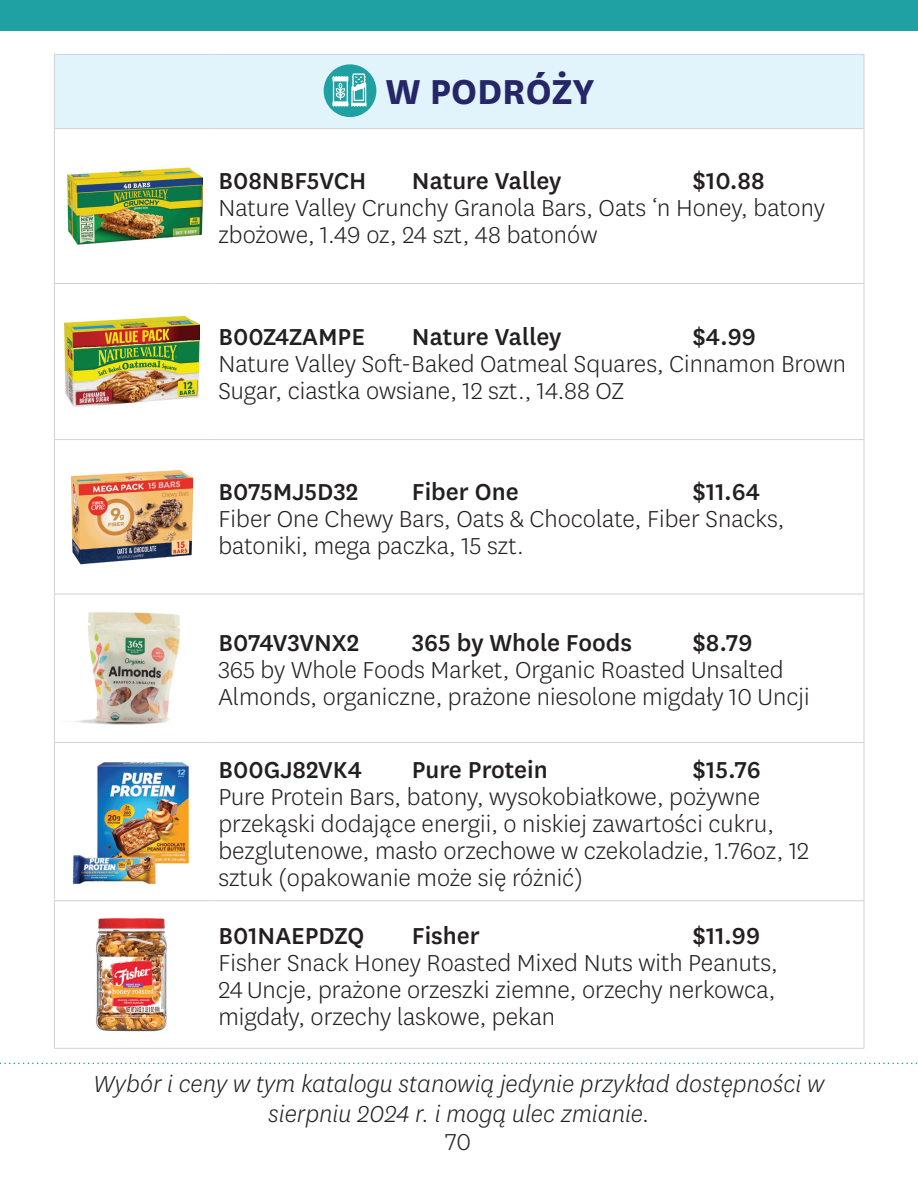
<style>
.page{position:relative;width:918px;height:1188px;background:#fff}
.page>*{position:absolute;margin:0;border:0;box-sizing:border-box;transform-origin:0 0}
.t1{font:700 40.5px "Centene Sans";color:#252568}
.t2{font:300 27px/27px "Centene Sans";color:#231f20}
.t3{font:500 27px "Centene Sans";color:#231f20}
.t4{font:italic 300 27px/30px "Centene Sans";color:#231f20;text-align:center}
</style>
<div class="page">
<div style="left:0;top:0;width:918px;height:31px;background:#1fa0a3"></div>
<svg style="left:0;top:1063px;width:918px;height:1px"></svg>
<div style="left:54px;top:54px;width:810px;height:75px;background:#e1f4fc"></div>
<hr style="left:864px;top:55px;width:1px;height:73px;background:#d1d2d4">
<hr style="left:54px;top:54px;width:158px;height:1px;background:#d1d2d4">
<hr style="left:54px;top:55px;width:1px;height:73px;background:#d1d2d4">
<hr style="left:212px;top:54px;width:652px;height:1px;background:#d1d2d4">
<hr style="left:54px;top:128px;width:158px;height:1px;background:#d1d2d4">
<hr style="left:54px;top:129px;width:1px;height:154px;background:#d1d2d4">
<hr style="left:212px;top:128px;width:652px;height:1px;background:#d1d2d4">
<hr style="left:864px;top:129px;width:1px;height:154px;background:#d1d2d4">
<hr style="left:54px;top:283px;width:158px;height:1px;background:#d1d2d4">
<hr style="left:54px;top:284px;width:1px;height:155px;background:#d1d2d4">
<hr style="left:212px;top:283px;width:652px;height:1px;background:#d1d2d4">
<hr style="left:864px;top:284px;width:1px;height:155px;background:#d1d2d4">
<hr style="left:54px;top:439px;width:158px;height:1px;background:#d1d2d4">
<hr style="left:54px;top:440px;width:1px;height:154px;background:#d1d2d4">
<hr style="left:212px;top:439px;width:652px;height:1px;background:#d1d2d4">
<hr style="left:864px;top:440px;width:1px;height:154px;background:#d1d2d4">
<hr style="left:54px;top:594px;width:158px;height:1px;background:#d1d2d4">
<hr style="left:54px;top:594px;width:1px;height:148px;background:#d1d2d4">
<hr style="left:212px;top:594px;width:652px;height:1px;background:#d1d2d4">
<hr style="left:864px;top:594px;width:1px;height:148px;background:#d1d2d4">
<hr style="left:54px;top:742px;width:158px;height:1px;background:#d1d2d4">
<hr style="left:54px;top:743px;width:1px;height:157px;background:#d1d2d4">
<hr style="left:212px;top:742px;width:652px;height:1px;background:#d1d2d4">
<hr style="left:864px;top:743px;width:1px;height:157px;background:#d1d2d4">
<hr style="left:54px;top:900px;width:158px;height:1px;background:#d1d2d4">
<hr style="left:54px;top:901px;width:1px;height:147px;background:#d1d2d4">
<hr style="left:212px;top:900px;width:652px;height:1px;background:#d1d2d4">
<hr style="left:864px;top:901px;width:1px;height:147px;background:#d1d2d4">
<hr style="left:54px;top:1048px;width:158px;height:1px;background:#d1d2d4">
<hr style="left:212px;top:1048px;width:652px;height:1px;background:#d1d2d4">
<div style="left:324px;top:64px;width:52px;height:53px;background:#1fa0a3;border-radius:50%"></div>
<svg style="left:332px;top:73px;width:35px;height:34px"></svg>
<img style="left:68px;top:167px;width:134px;height:78px">
<img style="left:64px;top:315px;width:136px;height:93px">
<img style="left:71px;top:470px;width:122px;height:95px">
<img style="left:72px;top:612px;width:108px;height:113px">
<img style="left:72px;top:762px;width:117px;height:122px">
<img style="left:96px;top:918px;width:71px;height:114px">
<h2 class="t1" style="left:385px;top:63px;width:211px">W PODRÓŻY</h2>
<p class="t3" style="left:218px;top:163px;width:150px">B08NBF5VCH</p>
<p class="t3" style="left:412px;top:163px;width:151px">Nature Valley</p>
<p class="t3" style="left:692px;top:163px;width:74px">$10.88</p>
<p class="t2" style="left:218px;top:194px;width:608px">Nature Valley Crunchy Granola Bars, Oats ‘n Honey, batony zbożowe, 1.49 oz, 24 szt, 48 batonów</p>
<p class="t3" style="left:218px;top:318px;width:148px">B00Z4ZAMPE</p>
<p class="t3" style="left:412px;top:318px;width:151px">Nature Valley</p>
<p class="t3" style="left:692px;top:318px;width:65px">$4.99</p>
<p class="t2" style="left:218px;top:349px;width:629px">Nature Valley Soft-Baked Oatmeal Squares, Cinnamon Brown<br>Sugar, ciastka owsiane, 12 szt., 14.88 OZ</p>
<p class="t3" style="left:218px;top:473px;width:141px">B075MJ5D32</p>
<p class="t3" style="left:412px;top:473px;width:108px">Fiber One</p>
<p class="t3" style="left:692px;top:473px;width:69px">$11.64</p>
<p class="t2" style="left:218px;top:504px;width:568px">Fiber One Chewy Bars, Oats &amp; Chocolate, Fiber Snacks, batoniki, mega paczka, 15 szt.</p>
<p class="t3" style="left:218px;top:625px;width:142px">B074V3VNX2</p>
<p class="t3" style="left:412px;top:625px;width:222px">365 by Whole Foods</p>
<p class="t3" style="left:692px;top:625px;width:62px">$8.79</p>
<p class="t2" style="left:218px;top:656px;width:593px">365 by Whole Foods Market, Organic Roasted Unsalted<br>Almonds, organiczne, prażone niesolone migdały 10 Uncji</p>
<p class="t3" style="left:218px;top:751px;width:145px">B00GJ82VK4</p>
<p class="t3" style="left:412px;top:751px;width:137px">Pure Protein</p>
<p class="t3" style="left:692px;top:751px;width:70px">$15.76</p>
<p class="t2" style="left:218px;top:782px;width:592px">Pure Protein Bars, batony, wysokobiałkowe, pożywne przekąski dodające energii, o niskiej zawartości cukru, bezglutenowe, masło orzechowe w czekoladzie, 1.76oz, 12 sztuk (opakowanie może się różnić)</p>
<p class="t3" style="left:218px;top:917px;width:148px">B01NAEPDZQ</p>
<p class="t3" style="left:412px;top:917px;width:69px">Fisher</p>
<p class="t3" style="left:692px;top:917px;width:69px">$11.99</p>
<p class="t2" style="left:218px;top:949px;width:561px;text-align:justify">Fisher Snack Honey Roasted Mixed Nuts with Peanuts, 24 Uncje, prażone orzeszki ziemne, orzechy nerkowca, migdały, orzechy laskowe, pekan</p>
<p class="t4" style="left:94px;top:1068px;width:732px">Wybór i ceny w tym katalogu stanowią jedynie przykład dostępności w sierpniu 2024 r. i mogą ulec zmianie.</p>
<p class="t2" style="left:445px;top:1127px;width:27px">70</p>
</div>
